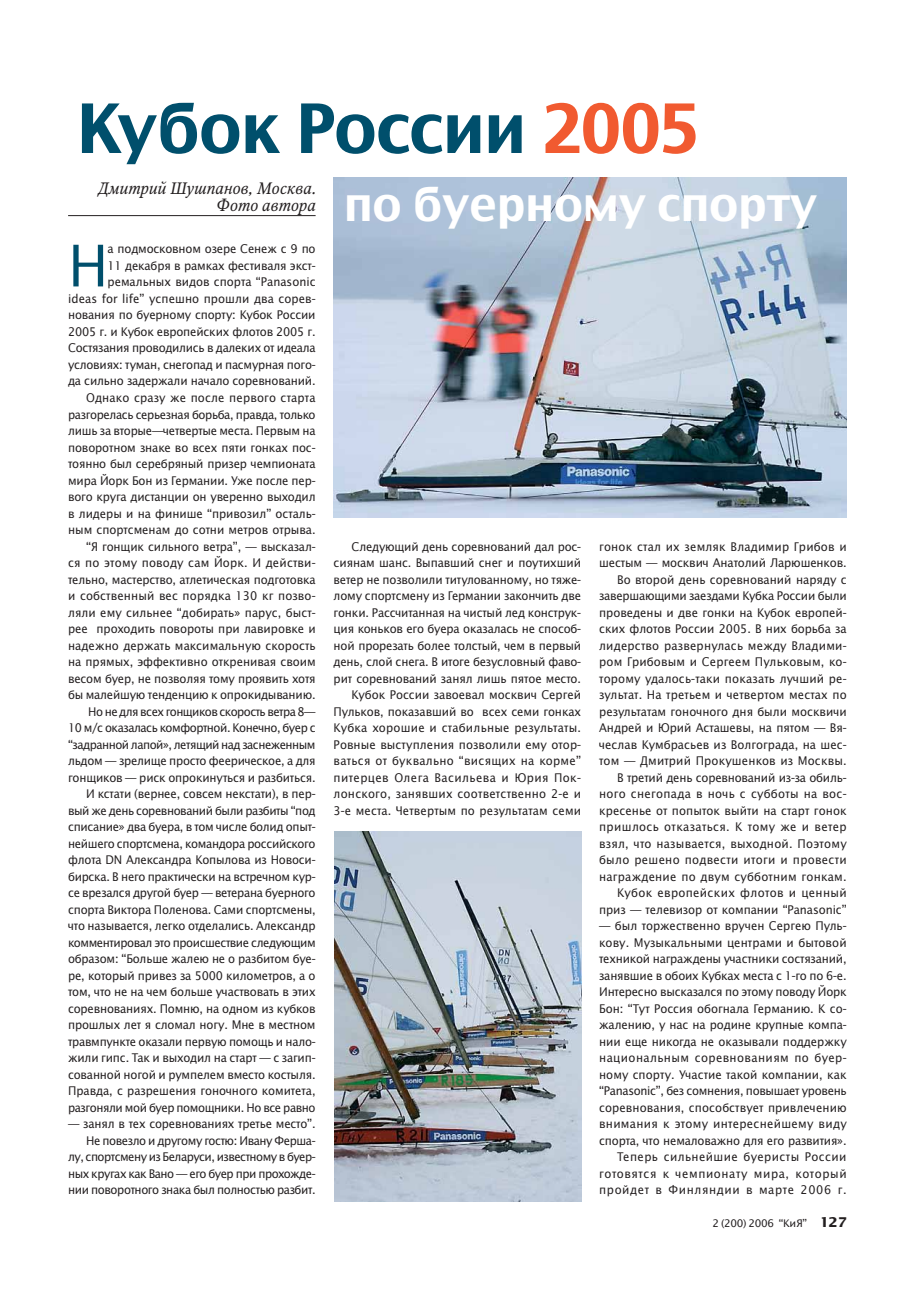
<style>
.page{position:relative;width:919px;height:1289px;background:#fff}
.page>*{position:absolute;margin:0;border:0;box-sizing:border-box;transform-origin:0 0}
.t1{font:66px "Rostislav";letter-spacing:-.015em;color:#004f6c}
.t2{font:57.6px "Office Type Sans";color:#004f6c;scale:.95 1}
.t3{font:45px "Rostislav";color:#fff}
.t4{font:italic 16.5px/16.5px "Octava OSC";color:#231f20;text-align:right}
.t5{font:12px/16.5px "Office Type Sans";letter-spacing:-.015em;color:#231f20;text-align:right;scale:.95 1}
.t6{font:12px/16.5px "Office Type Sans";letter-spacing:.005em;color:#231f20;text-align:right;scale:.95 1}
.t7{font:12px/16.5px "Office Type Sans";letter-spacing:-.035em;color:#231f20;text-align:right;scale:.95 1}
.t8{font:10.5px "Office Type Sans";letter-spacing:-.03em;color:#231f20}
.s1{color:#f15a30}
.s2{font-weight:700;font-size:13.5px}
</style>
<div class="page">
<img style="left:333px;top:178px;width:513px;height:339px">
<hr style="left:68px;top:215px;width:247px;height:1px;background:#231f20">
<img style="left:335px;top:832px;width:246px;height:369px">
<h1 class="t1" style="left:77px;top:106px;width:623px">Кубок России <span class="s1">2005</span></h1>
<h3 class="t3" style="left:344px;top:189px;width:474px">по буерному спорту</h3>
<h3 class="t4" style="left:98px;top:182px;width:219px">Дмитрий Шушпанов, Москва.<br>Фото автора</h3>
<p class="t5" style="left:68px;top:242px;width:262px">а подмосковном озере Сенеж с 9 по<br>11 декабря в рамках фестиваля экст&shy;ремальных видов спорта “Panasonic<br>ideas for life” успешно прошли два сорев&shy;нования по буерному спорту: Кубок России 2005 г. и Кубок европейских флотов 2005 г.<br>Состязания проводились в далеких от идеала условиях: туман, снегопад и пасмурная пого&shy;да сильно задержали начало соревнований.<br>Однако сразу же после первого старта разгорелась серьезная борьба, правда, только лишь за вторые—четвертые места. Первым на поворотном знаке во всех пяти гонках пос&shy;тоянно был серебряный призер чемпионата мира Йорк Бон из Германии. Уже после пер&shy;вого круга дистанции он уверенно выходил в лидеры и на финише “привозил” осталь&shy;ным спортсменам до сотни метров отрыва. “Я гонщик сильного ветра”, — высказал-<br>ся по этому поводу сам Йорк. И действи&shy;тельно, мастерство, атлетическая подготовка и собственный вес порядка 130 кг позво&shy;ляли ему сильнее “добирать» парус, быст&shy;рее проходить повороты при лавировке и надежно держать максимальную скорость на прямых, эффективно откренивая своим весом буер, не позволяя тому проявить хотя бы малейшую тенденцию к опрокидыванию.<br>Но не для всех гонщиков скорость ветра 8—<br>10 м/с оказалась комфортной. Конечно, буер с “задранной лапой», летящий над заснеженным льдом — зрелище просто феерическое, а для гонщиков — риск опрокинуться и разбиться.<br>И кстати (вернее, совсем некстати), в пер&shy;вый же день соревнований были разбиты “под списание» два буера, в том числе болид опыт&shy;нейшего спортсмена, командора российского флота DN Александра Копылова из Новоси&shy;бирска. В него практически на встречном кур&shy;се врезался другой буер — ветерана буерного спорта Виктора Поленова. Сами спортсмены, что называется, легко отделались. Александр комментировал это происшествие следующим образом: “Больше жалею не о разбитом буе&shy;ре, который привез за 5000 километров, а о том, что не на чем больше участвовать в этих соревнованиях. Помню, на одном из кубков прошлых лет я сломал ногу. Мне в местном травмпункте оказали первую помощь и нало&shy;жили гипс. Так и выходил на старт — с загип&shy;сованной ногой и румпелем вместо костыля.<br>Правда, с разрешения гоночного комитета, разгоняли мой буер помощники. Но все равно</p>
<p class="t7" style="left:68px;top:1116px;width:262px">— занял в тех соревнованиях третье место”.<br>Не повезло и другому гостю: Ивану Ферша&shy;лу, спортсмену из Беларуси, известному в буер&shy;ных кругах как Вано — его буер при прохожде&shy;нии поворотного знака был полностью разбит.</p>
<h2 class="t2" style="left:68px;top:243px;width:44px">Н</h2>
<p class="t5" style="left:333px;top:539px;width:262px">Следующий день соревнований дал рос&shy;сиянам шанс. Выпавший снег и поутихший ветер не позволили титулованному, но тяже&shy;лому спортсмену из Германии закончить две гонки. Рассчитанная на чистый лед конструк&shy;ция коньков его буера оказалась не способ&shy;ной прорезать более толстый, чем в первый день, слой снега. В итоге безусловный фаво&shy;рит соревнований занял лишь пятое место.<br>Кубок России завоевал москвич Сергей Пульков, показавший во всех семи гонках Кубка хорошие и стабильные результаты.<br>Ровные выступления позволили ему отор&shy;ваться от буквально “висящих на корме” питерцев Олега Васильева и Юрия Пок&shy;лонского, занявших соответственно 2-е и 3-е места. Четвертым по результатам семи</p>
<p class="t6" style="left:599px;top:539px;width:262px">гонок стал их земляк Владимир Грибов и шестым — москвич Анатолий Ларюшенков.<br>Во второй день соревнований наряду с завершающими заездами Кубка России были проведены и две гонки на Кубок европей&shy;ских флотов России 2005. В них борьба за лидерство развернулась между Владими&shy;ром Грибовым и Сергеем Пульковым, ко&shy;торому удалось-таки показать лучший ре&shy;зультат. На третьем и четвертом местах по результатам гоночного дня были москвичи Андрей и Юрий Асташевы, на пятом — Вя&shy;чеслав Кумбрасьев из Волгограда, на шес&shy;том — Дмитрий Прокушенков из Москвы.<br>В третий день соревнований из-за обиль&shy;ного снегопада в ночь с субботы на вос&shy;кресенье от попыток выйти на старт гонок пришлось отказаться. К тому же и ветер взял, что называется, выходной. Поэтому было решено подвести итоги и провести награждение по двум субботним гонкам.<br>Кубок европейских флотов и ценный приз — телевизор от компании “Panasonic”</p>
<p class="t5" style="left:599px;top:918px;width:262px">— был торжественно вручен Сергею Пуль&shy;кову. Музыкальными центрами и бытовой техникой награждены участники состязаний, занявшие в обоих Кубках места с 1-го по 6-е.<br>Интересно высказался по этому поводу Йорк Бон: “Тут Россия обогнала Германию. К со&shy;жалению, у нас на родине крупные компа&shy;нии еще никогда не оказывали поддержку национальным соревнованиям по буер&shy;ному спорту. Участие такой компании, как “Panasonic”, без сомнения, повышает уровень соревнования, способствует привлечению внимания к этому интереснейшему виду спорта, что немаловажно для его развития».<br>Теперь сильнейшие буеристы России готовятся к чемпионату мира, который пройдет в Финляндии в марте 2006 г.</p>
<p class="t8" style="left:712px;top:1219px;width:136px">2 (200) 2006 “КиЯ” <span class="s2">127</span></p>
</div>
